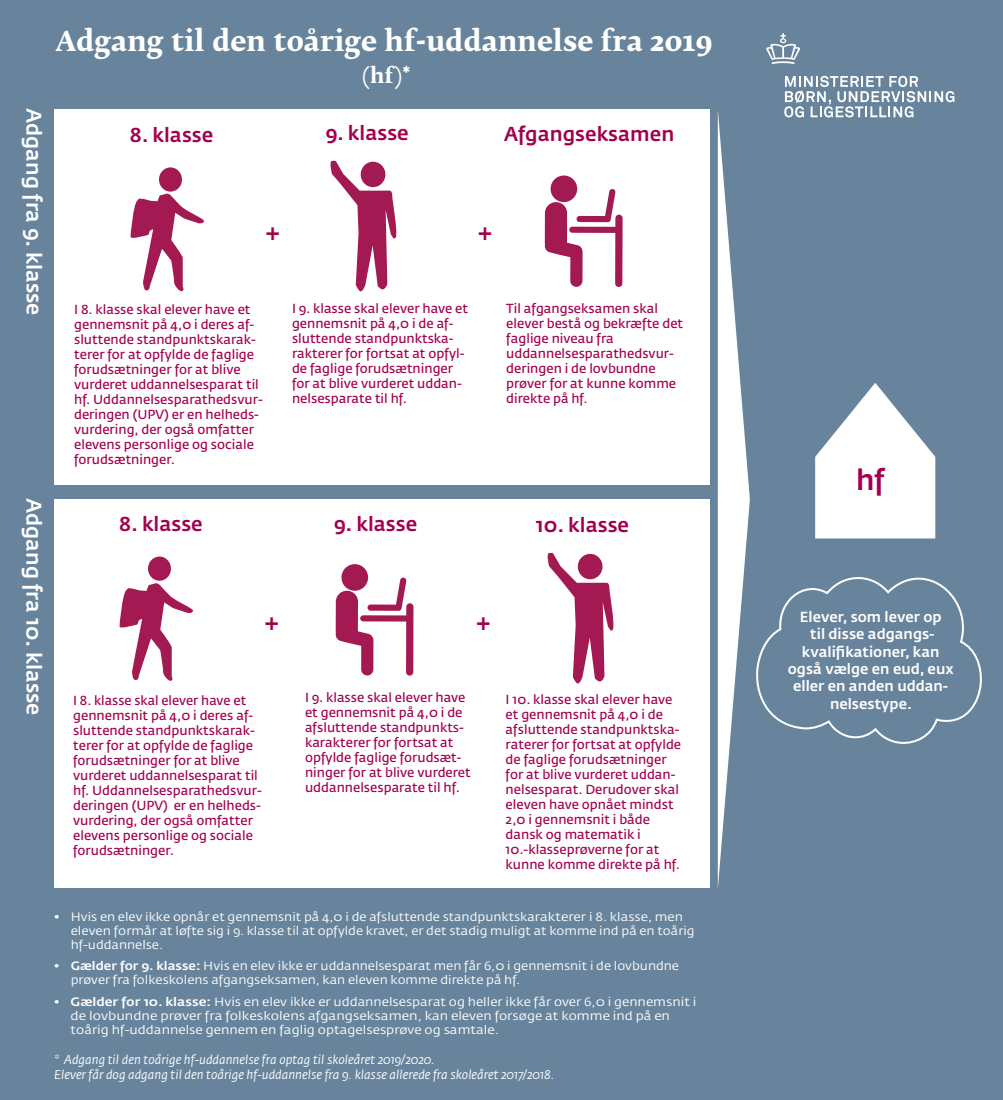
<style>
.page{position:relative;width:1003px;height:1100px;background:#fff}
.page>*{position:absolute;margin:0;border:0;box-sizing:border-box;transform-origin:0 0}
.t1{font:500 28.6px "Fedra Sans Std";color:#a2004f}
.t2{font:700 27px "Fedra Serif B Std";color:#fff}
.t3{font:700 25px "Frutiger";color:#a2004f}
.t4{font:500 21px "Fedra Sans Std";color:#fff}
.t5{font:500 20px "Fedra Sans Std";color:#a2004f}
.t6{font:700 20px "Fedra Serif B Std";color:#fff}
.t7{font:500 14.5px/17.4px "Fedra Sans Std";color:#fff;text-align:center}
.t8{font:600 13px/15px "Fedra Sans Std";color:#a2004f}
.t9{font:italic 12.5px/15px "Fedra Sans Std";color:#fff}
.t10{font:12px/14px "Fedra Sans Std";color:#fff;scale:1.12 1}
.t11{font:12px/14px "Fedra Sans Std";color:#fff;scale:1.13 1}
.t12{font:12px/14px "Fedra Sans Std";color:#fff;scale:1.09 1}
.s1{font-weight:500}
</style>
<div class="page">
<div style="left:0;top:1px;width:1002px;height:1099px;background:#68849c"></div>
<div style="left:55px;top:109px;width:655px;height:375px;background:#fff"></div>
<svg style="left:717px;top:110px;width:33px;height:778px"></svg>
<div style="left:550px;top:175px;width:27px;height:27px;background:#a31951;border-radius:50%"></div>
<svg style="left:544px;top:189px;width:78px;height:98px"></svg>
<svg style="left:330px;top:160px;width:67px;height:131px"></svg>
<div style="left:159px;top:167px;width:23px;height:25px;background:#a31951;border-radius:50%"></div>
<svg style="left:130px;top:194px;width:74px;height:98px"></svg>
<svg style="left:766px;top:33px;width:34px;height:31px"></svg>
<svg style="left:784px;top:76px;width:170px;height:41px"></svg>
<svg style="left:815px;top:383px;width:120px;height:155px"></svg>
<div style="left:54px;top:499px;width:655px;height:388px;background:#fff"></div>
<svg style="left:547px;top:552px;width:67px;height:131px"></svg>
<div style="left:341px;top:564px;width:27px;height:27px;background:#a31951;border-radius:50%"></div>
<svg style="left:335px;top:577px;width:78px;height:98px"></svg>
<div style="left:148px;top:556px;width:23px;height:25px;background:#a31951;border-radius:50%"></div>
<svg style="left:119px;top:583px;width:74px;height:98px"></svg>
<svg style="left:756px;top:577px;width:226px;height:167px"></svg>
<h3 class="t4" style="left:47px;top:108px;width:209px;rotate:90deg">Adgang fra 9. klasse</h3>
<h3 class="t4" style="left:47px;top:498px;width:219px;rotate:90deg">Adgang fra 10. klasse</h3>
<h2 class="t2" style="left:56px;top:25px;width:658px">Adgang til den toårige hf-uddannelse fra 2019</h2>
<h3 class="t6" style="left:362px;top:64px;width:49px">(hf)*</h3>
<h3 class="t5" style="left:503px;top:122px;width:172px">Afgangseksamen</h3>
<h3 class="t5" style="left:325px;top:121px;width:85px">9. klasse</h3>
<h3 class="t5" style="left:130px;top:122px;width:85px">8. klasse</h3>
<h3 class="t3" style="left:265px;top:216px;width:16px">+</h3>
<h3 class="t3" style="left:478px;top:216px;width:16px">+</h3>
<p class="t8" style="left:74px;top:302px;width:190px">I 8. klasse skal elever have et gennemsnit på 4,0 i deres af&shy;sluttende standpunktskarak&shy;terer for at opfylde de faglige forudsætninger for at blive vurderet uddannelsesparat til hf. Uddannelsesparathedsvur&shy;deringen (UPV) er en helheds&shy;vurdering, der også omfatter elevens personlige og sociale forudsætninger.</p>
<p class="t8" style="left:292px;top:301px;width:178px">I 9. klasse skal elever have et gennemsnit på 4,0 i de af&shy;sluttende standpunktska&shy;rakterer for fortsat at opfyl&shy;de faglige forudsætninger for at blive vurderet uddan&shy;nelsesparate til hf.</p>
<p class="t8" style="left:506px;top:301px;width:178px">Til afgangseksamen skal elever bestå og bekræfte det faglige niveau fra uddannelsesparathedsvur&shy;deringen i de lovbundne prøver for at kunne komme direkte på hf.</p>
<h3 class="t5" style="left:119px;top:512px;width:85px">8. klasse</h3>
<h3 class="t5" style="left:536px;top:512px;width:95px">10. klasse</h3>
<h3 class="t5" style="left:334px;top:512px;width:85px">9. klasse</h3>
<h3 class="t3" style="left:264px;top:606px;width:16px">+</h3>
<p class="t8" style="left:73px;top:693px;width:190px">I 8. klasse skal elever have et gennemsnit på 4,0 i deres af&shy;sluttende standpunktskarak&shy;terer for at opfylde de faglige forudsætninger for at blive vurderet uddannelsesparat til hf. Uddannelsesparathedsvur&shy;deringen (UPV) er en helheds&shy;vurdering, der også omfatter elevens personlige og sociale forudsætninger.</p>
<h3 class="t3" style="left:476px;top:606px;width:16px">+</h3>
<p class="t8" style="left:305px;top:690px;width:167px">I 9. klasse skal elever have et gennemsnit på 4,0 i de afsluttende standpunkts&shy;karakterer for fortsat at opfylde faglige forudsæt&shy;ninger for at blive vurderet uddannelsesparate til hf.</p>
<p class="t8" style="left:505px;top:692px;width:177px">I 10. klasse skal elever have et gennemsnit på 4,0 i de afsluttende standpunktska&shy;raterer for fortsat at opfylde de faglige forudsætninger for at blive vurderet uddan&shy;nelsesparat. Derudover skal eleven have opnået mindst<br>2,0 i gennemsnit i både dansk og matematik i<br>10.-klasseprøverne for at kunne komme direkte på hf.</p>
<p class="t11" style="left:71px;top:909px;width:553px;text-indent:-17px">• Hvis en elev ikke opnår et gennemsnit på 4,0 i de afsluttende standpunktskarakterer i 8. klasse, men eleven formår at løfte sig i 9. klasse til at opfylde kravet, er det stadig muligt at komme ind på en toårig hf-uddannelse.</p>
<p class="t12" style="left:71px;top:959px;width:559px;text-indent:-17px">• <span class="s1">Gælder for 9. klasse:</span> Hvis en elev ikke er uddannelsesparat men får 6,0 i gennemsnit i de lovbundne prøver fra folkeskolens afgangseksamen, kan eleven komme direkte på hf.</p>
<p class="t10" style="left:71px;top:994px;width:560px;text-indent:-17px">• <span class="s1">Gælder for 10. klasse:</span> Hvis en elev ikke er uddannelsesparat og heller ikke får over 6,0 i gennemsnit i de lovbundne prøver fra folkeskolens afgangseksamen, kan eleven forsøge at komme ind på en toårig hf-uddannelse gennem en faglig optagelsesprøve og samtale.</p>
<p class="t9" style="left:54px;top:1052px;width:502px">* Adgang til den toårige hf-uddannelse fra optag til skoleåret 2019/2020.<br>Elever får dog adgang til den toårige hf-uddannelse fra 9. klasse allerede fra skoleåret 2017/2018.</p>
<h1 class="t1" style="left:856px;top:462px;width:31px">hf</h1>
<p class="t7" style="left:787px;top:608px;width:167px">Elever, som lever op<br>til disse adgangs&shy;kvalifikationer, kan også vælge en eud, eux eller en anden uddan&shy;nelsestype.</p>
</div>
